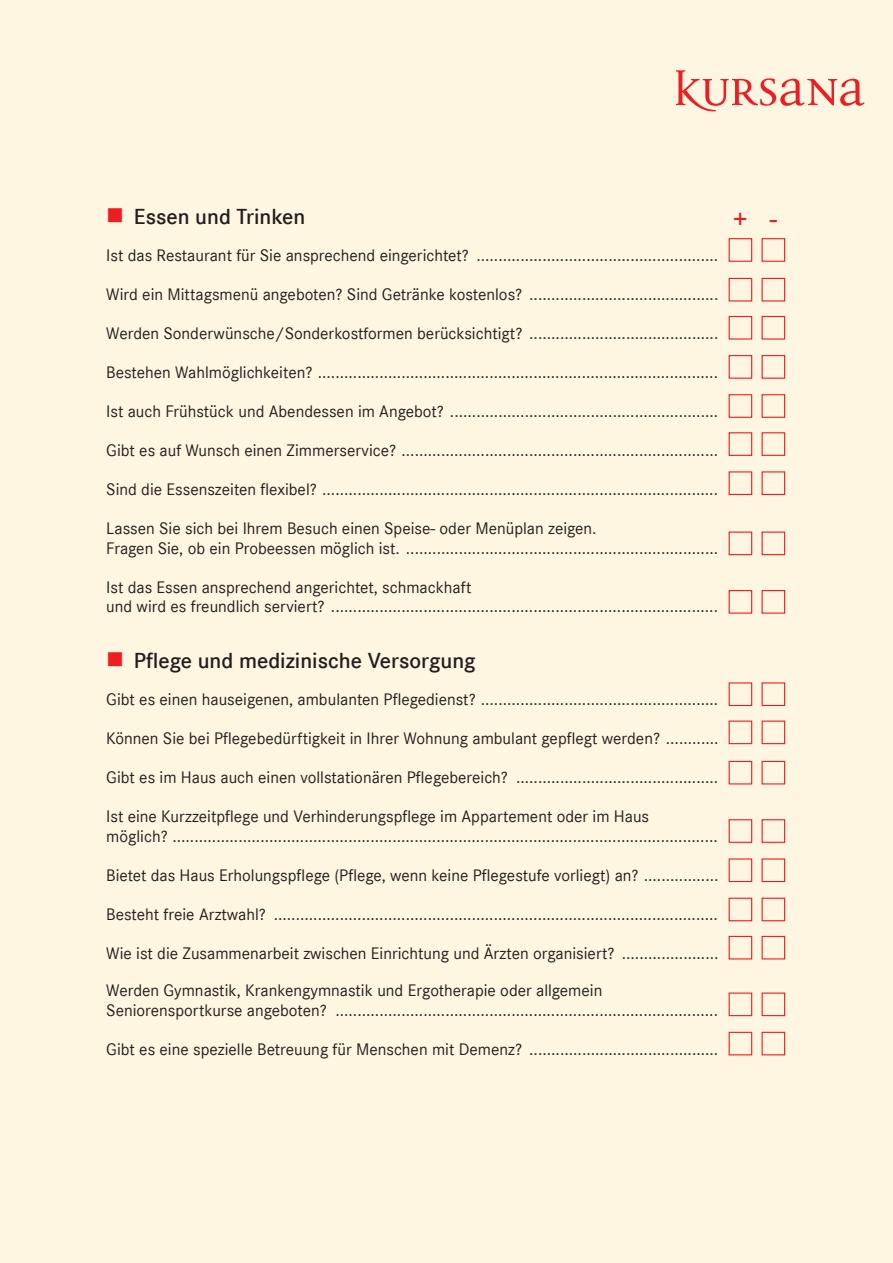
<style>
.page{position:relative;width:893px;height:1263px;background:#fef6e0}
.page>*{position:absolute;margin:0;border:0;box-sizing:border-box;transform-origin:0 0}
.t1{font:600 27px "Corporate S";color:#ee1d23}
.t2{font:600 22.5px "Corporate S";color:#231f20}
.t3{font:17.25px/19.5px "Corporate S";color:#231f20}
.s1{color:#ee1d23}
</style>
<div class="page">
<svg style="left:676px;top:70px;width:189px;height:41px"></svg>
<div style="left:729px;top:316px;width:23px;height:24px;border:1px solid #ee1d23"></div>
<div style="left:762px;top:316px;width:23px;height:24px;border:1px solid #ee1d23"></div>
<div style="left:729px;top:355px;width:23px;height:24px;border:1px solid #ee1d23"></div>
<div style="left:762px;top:355px;width:23px;height:24px;border:1px solid #ee1d23"></div>
<div style="left:729px;top:394px;width:23px;height:24px;border:1px solid #ee1d23"></div>
<div style="left:762px;top:394px;width:23px;height:24px;border:1px solid #ee1d23"></div>
<div style="left:729px;top:432px;width:23px;height:24px;border:1px solid #ee1d23"></div>
<div style="left:762px;top:432px;width:23px;height:24px;border:1px solid #ee1d23"></div>
<div style="left:729px;top:471px;width:23px;height:24px;border:1px solid #ee1d23"></div>
<div style="left:762px;top:471px;width:23px;height:24px;border:1px solid #ee1d23"></div>
<div style="left:729px;top:278px;width:23px;height:23px;border:1px solid #ee1d23"></div>
<div style="left:762px;top:278px;width:23px;height:23px;border:1px solid #ee1d23"></div>
<div style="left:729px;top:682px;width:23px;height:24px;border:1px solid #ee1d23"></div>
<div style="left:762px;top:682px;width:23px;height:24px;border:1px solid #ee1d23"></div>
<div style="left:729px;top:720px;width:23px;height:24px;border:1px solid #ee1d23"></div>
<div style="left:762px;top:720px;width:23px;height:24px;border:1px solid #ee1d23"></div>
<div style="left:729px;top:761px;width:23px;height:23px;border:1px solid #ee1d23"></div>
<div style="left:762px;top:761px;width:23px;height:23px;border:1px solid #ee1d23"></div>
<div style="left:729px;top:819px;width:23px;height:24px;border:1px solid #ee1d23"></div>
<div style="left:762px;top:819px;width:23px;height:24px;border:1px solid #ee1d23"></div>
<div style="left:729px;top:858px;width:23px;height:24px;border:1px solid #ee1d23"></div>
<div style="left:762px;top:858px;width:23px;height:24px;border:1px solid #ee1d23"></div>
<div style="left:729px;top:898px;width:23px;height:23px;border:1px solid #ee1d23"></div>
<div style="left:762px;top:898px;width:23px;height:23px;border:1px solid #ee1d23"></div>
<div style="left:729px;top:936px;width:23px;height:23px;border:1px solid #ee1d23"></div>
<div style="left:762px;top:936px;width:23px;height:23px;border:1px solid #ee1d23"></div>
<div style="left:729px;top:531px;width:23px;height:24px;border:1px solid #ee1d23"></div>
<div style="left:762px;top:531px;width:23px;height:24px;border:1px solid #ee1d23"></div>
<div style="left:729px;top:238px;width:23px;height:24px;border:1px solid #ee1d23"></div>
<div style="left:762px;top:238px;width:23px;height:24px;border:1px solid #ee1d23"></div>
<div style="left:729px;top:992px;width:23px;height:24px;border:1px solid #ee1d23"></div>
<div style="left:762px;top:992px;width:23px;height:24px;border:1px solid #ee1d23"></div>
<div style="left:729px;top:1032px;width:23px;height:23px;border:1px solid #ee1d23"></div>
<div style="left:762px;top:1032px;width:23px;height:23px;border:1px solid #ee1d23"></div>
<div style="left:729px;top:590px;width:23px;height:24px;border:1px solid #ee1d23"></div>
<div style="left:762px;top:590px;width:23px;height:24px;border:1px solid #ee1d23"></div>
<h2 class="t2" style="left:106px;top:203px;width:200px"><span class="s1">■</span> Essen und Trinken</h2>
<p class="t3" style="left:106px;top:246px;width:613px">Ist das Restaurant für Sie ansprechend eingerichtet? .......................................................</p>
<p class="t3" style="left:106px;top:285px;width:614px">Wird ein Mittagsmenü angeboten? Sind Getränke kostenlos? ...........................................</p>
<p class="t3" style="left:106px;top:324px;width:614px">Werden Sonderwünsche/Sonderkostformen berücksichtigt? ...........................................</p>
<p class="t3" style="left:106px;top:363px;width:613px">Bestehen Wahlmöglichkeiten? ...........................................................................................</p>
<p class="t3" style="left:106px;top:402px;width:613px">Ist auch Frühstück und Abendessen im Angebot? .............................................................</p>
<p class="t3" style="left:106px;top:441px;width:613px">Gibt es auf Wunsch einen Zimmerservice? ........................................................................</p>
<p class="t3" style="left:106px;top:480px;width:613px">Sind die Essenszeiten flexibel? ..........................................................................................</p>
<p class="t3" style="left:106px;top:519px;width:613px">Lassen Sie sich bei Ihrem Besuch einen Speise- oder Menüplan zeigen.<br>Fragen Sie, ob ein Probeessen möglich ist. .......................................................................</p>
<p class="t3" style="left:106px;top:577px;width:613px">Ist das Essen ansprechend angerichtet, schmackhaft<br>und wird es freundlich serviert? ........................................................................................</p>
<h2 class="t2" style="left:106px;top:647px;width:371px"><span class="s1">■</span> Pflege und medizinische Versorgung</h2>
<p class="t3" style="left:106px;top:690px;width:613px">Gibt es einen hauseigenen, ambulanten Pflegedienst? ......................................................</p>
<p class="t3" style="left:106px;top:729px;width:614px">Können Sie bei Pflegebedürftigkeit in Ihrer Wohnung ambulant gepflegt werden? ............</p>
<p class="t3" style="left:106px;top:768px;width:614px">Gibt es im Haus auch einen vollstationären Pflegebereich? ..............................................</p>
<p class="t3" style="left:106px;top:807px;width:613px">Ist eine Kurzzeitpflege und Verhinderungspflege im Appartement oder im Haus<br>möglich? ............................................................................................................................</p>
<p class="t3" style="left:106px;top:865px;width:614px">Bietet das Haus Erholungspflege (Pflege, wenn keine Pflegestufe vorliegt) an? .................</p>
<p class="t3" style="left:106px;top:904px;width:613px">Besteht freie Arztwahl? .....................................................................................................</p>
<p class="t3" style="left:106px;top:934px;width:614px;line-height:37.5px">Wie ist die Zusammenarbeit zwischen Einrichtung und Ärzten organisiert? ......................<br>Werden Gymnastik, Krankengymnastik und Ergotherapie oder allgemein</p>
<p class="t3" style="left:106px;top:1000px;width:613px">Seniorensportkurse angeboten? .......................................................................................</p>
<p class="t3" style="left:106px;top:1039px;width:614px">Gibt es eine spezielle Betreuung für Menschen mit Demenz? ...........................................</p>
<h1 class="t1" style="left:733px;top:203px;width:46px">+ -</h1>
</div>
